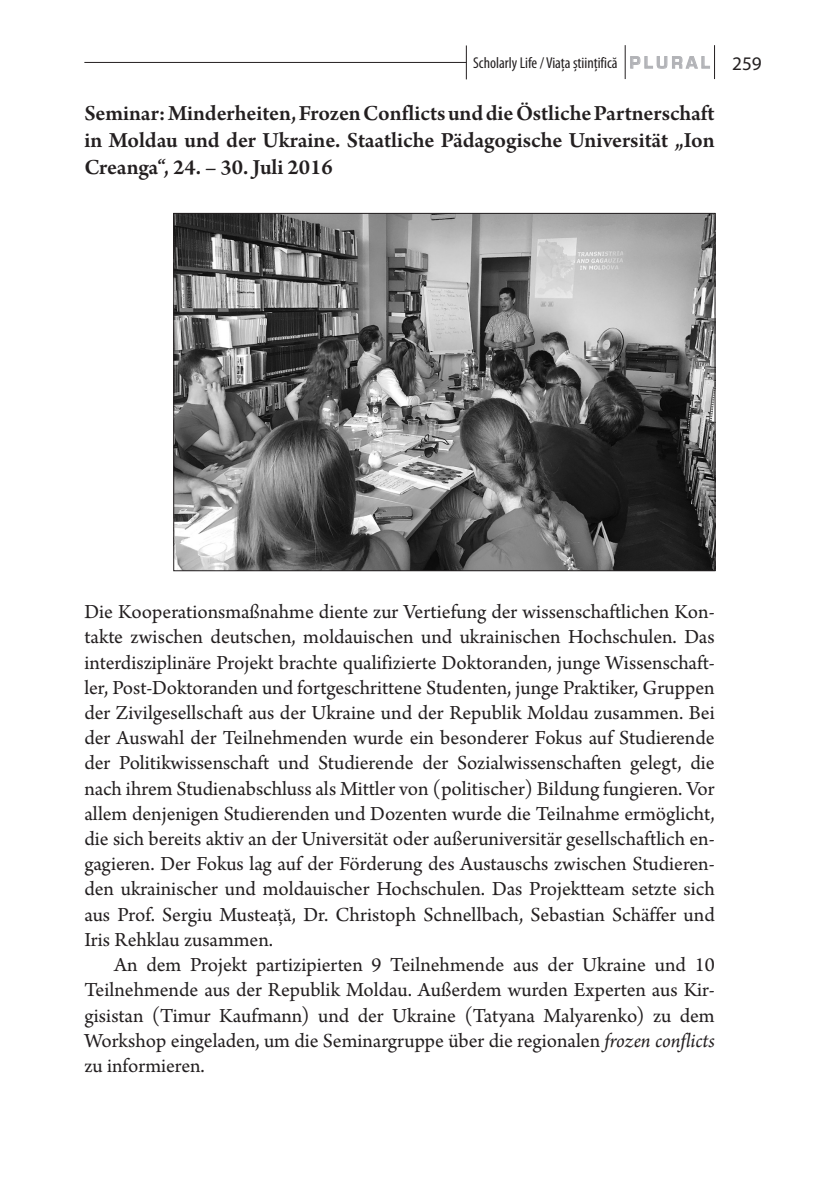
<style>
.page{position:relative;width:819px;height:1191px;background:#fff}
.page>*{position:absolute;margin:0;border:0;box-sizing:border-box;transform-origin:0 0}
.t1{font:600 22.75px/27.3px "Arno Pro";letter-spacing:-.005em;color:#231f20;text-align:justify}
.t2{font:21px/25.2px "Arno Pro";color:#231f20;text-align:justify}
.t3{font:condensed 15.75px "Myriad Pro";color:#231f20}
.s1{font-family:"Eurostile";font-weight:700;font-stretch:normal;font-size:17.5px;color:#b2b3b7}
.s2{font-stretch:normal;font-size:19.25px}
.s3{font-style:italic}
</style>
<div class="page">
<svg style="left:630px;top:56px;width:80px;height:13px"></svg>
<hr style="left:714px;top:45px;width:1px;height:34px;background:#231f20">
<hr style="left:625px;top:45px;width:1px;height:34px;background:#231f20">
<hr style="left:466px;top:45px;width:1px;height:34px;background:#231f20">
<hr style="left:84px;top:62px;width:382px;height:1px;background:#231f20">
<img style="left:175px;top:215px;width:538px;height:354px">
<p class="t3" style="left:473px;top:54px;width:290px">Scholarly Life / Viața științifică <span class="s1">P L U R A L</span> <span class="s2">259</span></p>
<p class="t1" style="left:84px;top:100px;width:632px">Seminar: Minderheiten, Frozen Conflicts und die Östliche Partnerschaft in Moldau und der Ukraine. Staatliche Pädagogische Universität „Ion Creanga“, 24. – 30. Juli 2016</p>
<p class="t2" style="left:84px;top:600px;width:632px">Die Kooperationsmaßnahme diente zur Vertiefung der wissenschaftlichen Kon&shy;takte zwischen deutschen, moldauischen und ukrainischen Hochschulen. Das interdisziplinäre Projekt brachte qualifizierte Doktoranden, junge Wissenschaft&shy;ler, Post-Doktoranden und fortgeschrittene Studenten, junge Praktiker, Gruppen der Zivilgesellschaft aus der Ukraine und der Republik Moldau zusammen. Bei der Auswahl der Teilnehmenden wurde ein besonderer Fokus auf Studierende der Politikwissenschaft und Studierende der Sozialwissenschaften gelegt, die nach ihrem Studienabschluss als Mittler von (politischer) Bildung fungieren. Vor allem denjenigen Studierenden und Dozenten wurde die Teilnahme ermöglicht, die sich bereits aktiv an der Universität oder außeruniversitär gesellschaftlich en&shy;gagieren. Der Fokus lag auf der Förderung des Austauschs zwischen Studieren&shy;den ukrainischer und moldauischer Hochschulen. Das Projektteam setzte sich aus Prof. Sergiu Musteață, Dr. Christoph Schnellbach, Sebastian Schäffer und Iris Rehklau zusammen.</p>
<p class="t2" style="left:84px;top:953px;width:632px;text-indent:30px">An dem Projekt partizipierten 9 Teilnehmende aus der Ukraine und 10<br>Teilnehmende aus der Republik Moldau. Außerdem wurden Experten aus Kir&shy;gisistan (Timur Kaufmann) und der Ukraine (Tatyana Malyarenko) zu dem Workshop eingeladen, um die Seminargruppe über die regionalen <span class="s3">frozen conflicts </span>zu informieren.</p>
</div>
